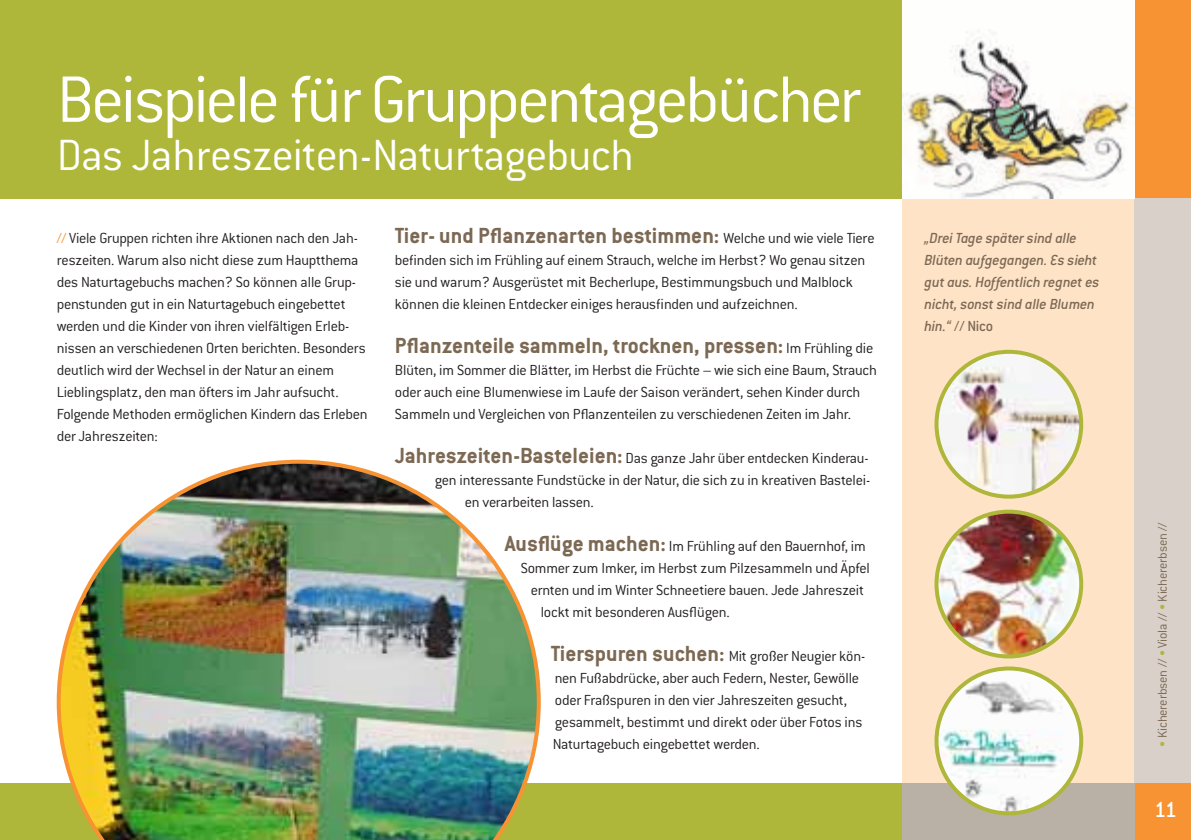
<style>
.page{position:relative;width:1191px;height:840px;background:#fff}
.page>*{position:absolute;margin:0;border:0;box-sizing:border-box;transform-origin:0 0}
.t1{font:300 72px "Conduit ITC";letter-spacing:-.045em;color:#fff}
.t2{font:300 48px "Conduit ITC";letter-spacing:-.015em;color:#fff}
.t3{font:700 24px "Conduit ITC";color:#7c6954}
.t4{font:500 24px "Conduit ITC";color:#fff}
.t5{font:300 16px/22px "Conduit ITC";letter-spacing:-.015em;color:#231f20}
.t6{font:italic 500 16px/22px "Conduit ITC";letter-spacing:-.015em;color:#7c6954}
.t7{font:300 14px "Conduit ITC";letter-spacing:-.015em;color:#7c6954}
.s1{color:#f79332}
.s2{font-weight:300;font-size:16px;color:#231f20}
.s3{font-weight:700;font-size:24px;color:#7c6954}
.s4{font-style:normal}
.s5{color:#aeb739}
</style>
<div class="page">
<div style="left:1132px;top:0;width:59px;height:198px;background:#f79332"></div>
<div style="left:901px;top:198px;width:233px;height:584px;background:#fee3c7"></div>
<div style="left:0;top:782px;width:904px;height:57px;background:#aeb739"></div>
<div style="left:1133px;top:782px;width:58px;height:57px;background:#f79332"></div>
<div style="left:901px;top:782px;width:233px;height:57px;background:#bab1a6"></div>
<div style="left:0;top:0;width:904px;height:198px;background:#aeb739"></div>
<div style="left:1134px;top:198px;width:57px;height:584px;background:#d8d0c9"></div>
<img style="left:902px;top:0;width:232px;height:198px">
<img style="left:57px;top:459px;width:484px;height:380px">
<img style="left:936px;top:671px;width:143px;height:141px">
<div style="left:934px;top:666px;width:149px;height:148px;border:4px solid #aeb739;border-radius:50%"></div>
<img style="left:936px;top:511px;width:145px;height:145px;border-radius:72px">
<div style="left:934px;top:509px;width:149px;height:149px;border:4px solid #aeb739;border-radius:50%"></div>
<img style="left:936px;top:351px;width:145px;height:145px;border-radius:72px">
<div style="left:934px;top:349px;width:149px;height:149px;border:4px solid #aeb739;border-radius:50%"></div>
<h1 class="t1" style="left:57px;top:60px;width:805px">Beispiele für Gruppentagebücher</h1>
<h2 class="t2" style="left:57px;top:129px;width:578px">Das Jahreszeiten-Naturtagebuch</h2>
<p class="t5" style="left:57px;top:226px;width:312px"><span class="s1">//</span> Viele Gruppen richten ihre Aktionen nach den Jah&shy;reszeiten. Warum also nicht diese zum Hauptthema des Naturtagebuchs machen? So können alle Grup&shy;penstunden gut in ein Naturtagebuch eingebettet werden und die Kinder von ihren vielfältigen Erleb&shy;nissen an verschiedenen Orten berichten. Besonders deutlich wird der Wechsel in der Natur an einem Lieblingsplatz, den man öfters im Jahr aufsucht.<br>Folgende Methoden ermöglichen Kindern das Erleben der Jahreszeiten:</p>
<h3 class="t3" style="left:395px;top:221px;width:481px">Tier- und Pflanzenarten bestimmen: <span class="s2">Welche und wie viele Tiere</span></h3>
<p class="t5" style="left:395px;top:248px;width:472px">befinden sich im Frühling auf einem Strauch, welche im Herbst? Wo genau sitzen sie und warum? Ausgerüstet mit Becherlupe, Bestimmungsbuch und Malblock können die kleinen Entdecker einiges herausfinden und aufzeichnen.</p>
<h3 class="t3" style="left:395px;top:331px;width:480px">Pflanzenteile sammeln, trocknen, pressen: <span class="s2">Im Frühling die</span></h3>
<p class="t5" style="left:395px;top:358px;width:483px">Blüten, im Sommer die Blätter, im Herbst die Früchte – wie sich eine Baum, Strauch oder auch eine Blumenwiese im Laufe der Saison verändert, sehen Kinder durch<br>Sammeln und Vergleichen von Pflanzenteilen zu verschiedenen Zeiten im Jahr.</p>
<p class="t5" style="left:395px;top:446px;width:475px"><span class="s3">Jahreszeiten-Basteleien:</span> Das ganze Jahr über entdecken Kinderau-</p>
<p class="t5" style="left:435px;top:468px;width:437px">gen interessante Fundstücke in der Natur, die sich zu in kreativen Bastelei-</p>
<p class="t5" style="left:465px;top:490px;width:131px">en verarbeiten lassen.</p>
<p class="t5" style="left:505px;top:534px;width:363px"><span class="s3">Ausflüge machen:</span> Im Frühling auf den Bauernhof, im</p>
<p class="t5" style="left:521px;top:556px;width:350px">Sommer zum Imker, im Herbst zum Pilzesammeln und Äpfel</p>
<p class="t5" style="left:531px;top:578px;width:335px">ernten und im Winter Schneetiere bauen. Jede Jahreszeit</p>
<p class="t5" style="left:541px;top:600px;width:190px">lockt mit besonderen Ausflügen.</p>
<p class="t5" style="left:551px;top:644px;width:316px"><span class="s3">Tierspuren suchen:</span> Mit großer Neugier kön&shy;nen Fußabdrücke, aber auch Federn, Nester, Gewölle oder Fraßspuren in den vier Jahreszeiten gesucht, gesammelt, bestimmt und direkt oder über Fotos ins Naturtagebuch eingebettet werden.</p>
<p class="t6" style="left:924px;top:226px;width:177px">„Drei Tage später sind alle<br>Blüten aufgegangen. Es sieht gut aus. Hoffentlich regnet es nicht, sonst sind alle Blumen hin.“ <span class="s4">// Nico</span></p>
<p class="t7" style="left:1154px;top:746px;width:226px;rotate:-90deg"><span class="s5">•</span> Kichererbsen // <span class="s5">•</span> Viola // <span class="s5">•</span> Kichererbsen //</p>
<h3 class="t4" style="left:1154px;top:795px;width:25px">11</h3>
</div>
